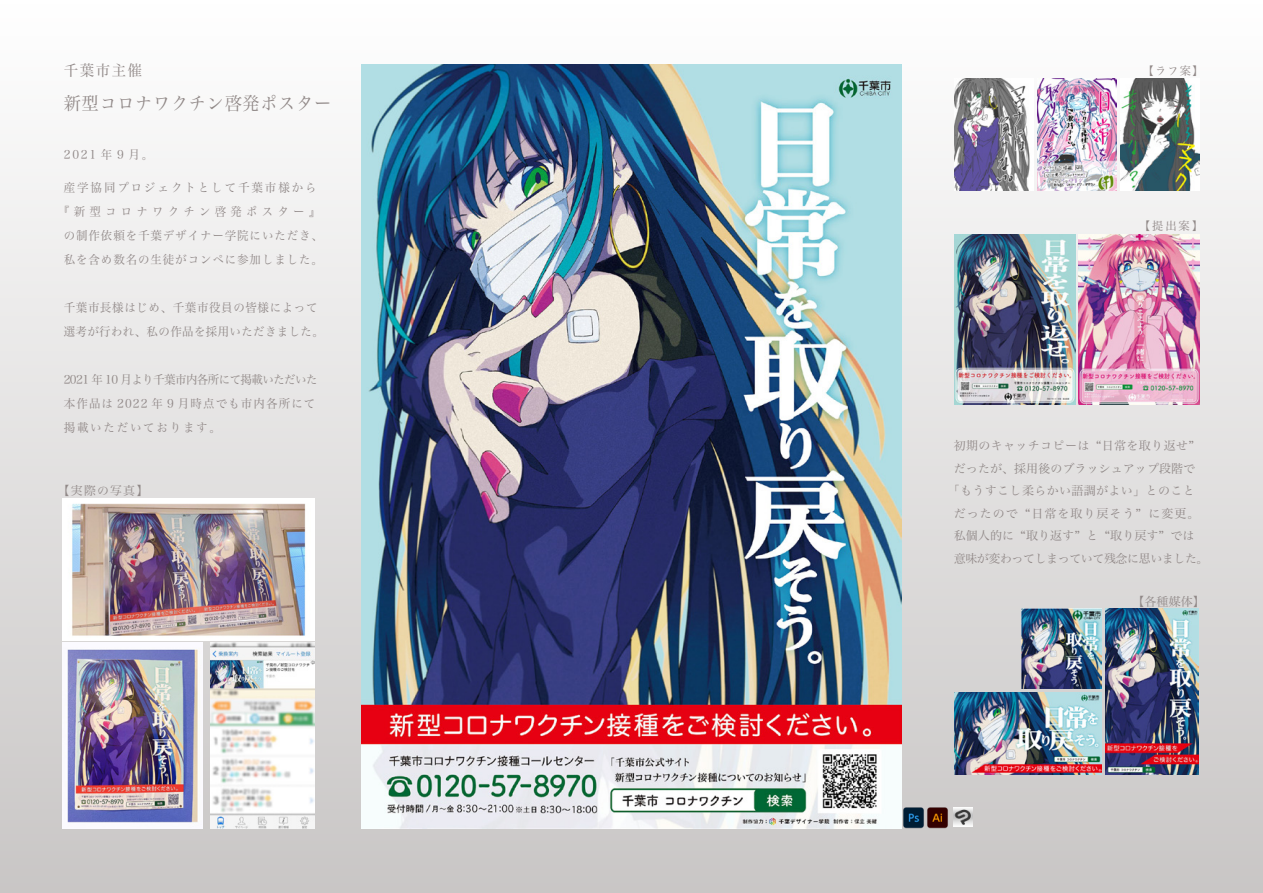
<style>
.page{position:relative;width:1263px;height:893px;background:#fff}
.page>*{position:absolute;margin:0;border:0;box-sizing:border-box;transform-origin:0 0}
.t1{font:18px "Hira Min Pro W3";letter-spacing:.04em;color:#908887;scale:.96 1}
.t2{font:15px "Hira Min Pro W3";letter-spacing:.12em;color:#908887;scale:.96 1}
.t3{font:12px/24px "Hira Min Pro W3";letter-spacing:.08em;color:#908887;text-align:center;scale:.96 1}
.t4{font:12px/24px "Hira Min Pro W3";letter-spacing:.1em;color:#908887;scale:.96 1}
.t5{font:12px/24px "Hira Min Pro W3";letter-spacing:.055em;color:#908887;scale:.96 1}
.t6{font:12px "Hira Min Pro W3";letter-spacing:.03em;color:#908887}
.t7{font:12px "Hira Min Pro W3";letter-spacing:.005em;color:#908887}
.t8{font:12px "Hira Min Pro W3";letter-spacing:-.035em;color:#908887}
.t9{font:12px "Hira Min Pro W3";letter-spacing:.08em;color:#908887}
.t10{font:12px "Hira Min Pro W3";letter-spacing:.055em;color:#908887}
.t11{font:11.25px "Hira Min Pro W3";letter-spacing:.135em;color:#908887}
</style>
<div class="page">
<div style="left:0;top:0;width:1263px;height:893px;background:linear-gradient(to bottom,#fefefe,#c9c7c6)"></div>
<img style="left:361px;top:65px;width:541px;height:763px">
<img style="left:954px;top:79px;width:80px;height:112px">
<img style="left:1037px;top:79px;width:80px;height:112px">
<img style="left:1120px;top:79px;width:80px;height:112px">
<img style="left:63px;top:643px;width:139px;height:185px">
<img style="left:63px;top:498px;width:252px;height:142px">
<img style="left:210px;top:643px;width:105px;height:185px">
<img style="left:1078px;top:234px;width:121px;height:171px">
<img style="left:954px;top:234px;width:121px;height:171px">
<img style="left:954px;top:692px;width:147px;height:83px">
<img style="left:1105px;top:608px;width:94px;height:167px">
<img style="left:1021px;top:608px;width:80px;height:80px">
<img style="left:953px;top:808px;width:19px;height:19px">
<img style="left:902px;top:805px;width:47px;height:24px">
<p class="t2" style="left:64px;top:58px;width:83px">千葉市主催</p>
<h1 class="t1" style="left:64px;top:88px;width:280px">新型コロナワクチン啓発ポスター</h1>
<p class="t5" style="left:64px;top:141px;width:95px">2021 年 9 月。</p>
<p class="t3" style="left:58px;top:174px;width:277px">産学協同プロジェクトとして千葉市様から『新型コロナワクチン啓発ポスター』の制作依頼を千葉デザイナー学院にいただき、私を含め数名の生徒がコンペに参加しました。</p>
<p class="t5" style="left:64px;top:294px;width:272px">千葉市長様はじめ、千葉市役員の皆様によって選考が行われ、私の作品を採用いただきました。</p>
<p class="t4" style="left:64px;top:366px;width:266px">2021 年 10 月より千葉市内各所にて掲載いただいた本作品は 2022 年 9 月時点でも市内各所にて掲載いただいております。</p>
<p class="t10" style="left:58px;top:480px;width:92px">【実際の写真】</p>
<p class="t11" style="left:1143px;top:61px;width:62px">【ラフ案】</p>
<p class="t11" style="left:1139px;top:216px;width:65px">【提出案】</p>
<p class="t6" style="left:954px;top:435px;width:242px">初期のキャッチコピーは “日常を取り返せ”</p>
<p class="t7" style="left:954px;top:458px;width:243px">だったが、採用後のブラッシュアップ段階で</p>
<p class="t6" style="left:948px;top:480px;width:248px">「もうすこし柔らかい語調がよい」とのこと</p>
<p class="t9" style="left:954px;top:503px;width:247px">だったので “日常を取り戻そう” に変更。</p>
<p class="t7" style="left:954px;top:525px;width:242px">私個人的に “取り返す” と “取り戻す” では</p>
<p class="t8" style="left:954px;top:548px;width:256px">意味が変わってしまっていて残念に思いました。</p>
<p class="t10" style="left:1132px;top:591px;width:74px">【各種媒体】</p>
</div>
